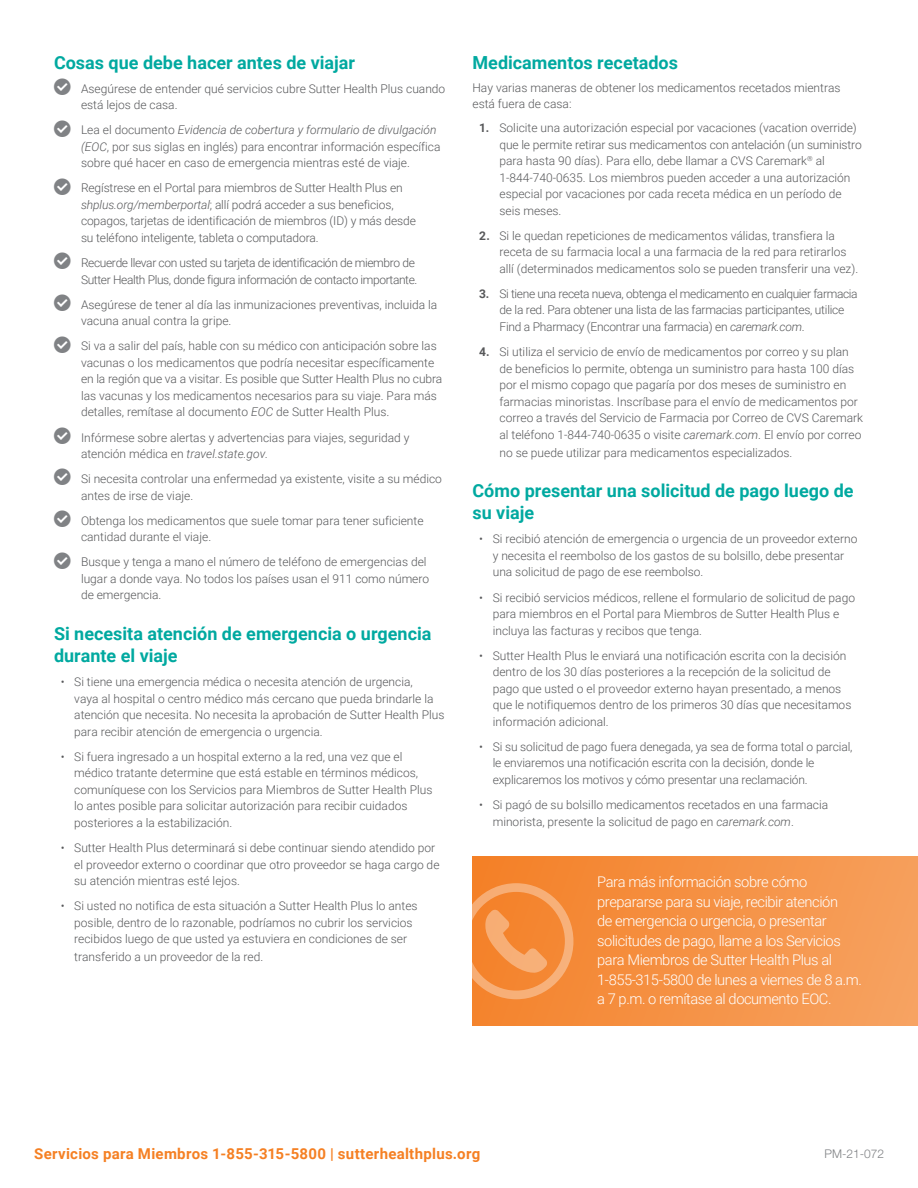
<style>
.page{position:relative;width:918px;height:1188px;background:#fff}
.page>*{position:absolute;margin:0;border:0;box-sizing:border-box;transform-origin:0 0}
.Header2{font:700 18px/22.5px "Roboto";color:#00a9a0}
.t1{font:700 15px "Roboto";letter-spacing:.02em;color:#f58023}
.Paragraph1{font:300 14.7px/19.5px "Roboto";letter-spacing:-.03em;color:#fff}
.Paragraph1-2{font:300 12px/16.5px "Roboto";color:#57585a}
.Paragraph1-3{font:300 12px/16.5px "Roboto";letter-spacing:-.02em;color:#57585a}
.Paragraph1-4{font:300 12px/16.5px "Roboto";letter-spacing:-.03em;color:#57585a;text-align:right}
.Tracking_Number{font:300 12px "Helvetica Neue LT Std";color:#808285}
.s1{font-family:"Web Hosting Hub Glyphs";font-weight:400;font-size:16.5px;color:#808285}
.s2{font-style:italic}
.s3{font-family:"Adobe Song Std"}
.s4{font-weight:700}
</style>
<div class="page">
<div style="left:472px;top:857px;width:446px;height:169px;background:linear-gradient(to right,#f48129,#f6a15f)"></div>
<svg style="left:472px;top:883px;width:101px;height:116px;background:#f49246"></svg>
<p class="Header2" style="left:54px;top:50px;width:303px">Cosas que debe hacer antes de viajar</p>
<p class="Paragraph1-2" style="left:81px;top:80px;width:366px;text-indent:-27px"><span class="s1">Ŧ</span> Asegúrese de entender qué servicios cubre Sutter Health Plus cuando está lejos de casa.</p>
<p class="Paragraph1-2" style="left:81px;top:121px;width:361px;text-indent:-27px"><span class="s1">Ŧ</span> Lea el documento <span class="s2">Evidencia de cobertura y formulario de divulgación (EOC</span>, por sus siglas en inglés) para encontrar información específica sobre qué hacer en caso de emergencia mientras esté de viaje.</p>
<p class="Paragraph1-2" style="left:81px;top:180px;width:336px;text-indent:-27px"><span class="s1">Ŧ</span> Regístrese en el Portal para miembros de Sutter Health Plus en <span class="s2">shplus.org/memberportal</span>; allí podrá acceder a sus beneficios, copagos, tarjetas de identificación de miembros (ID) y más desde su teléfono inteligente, tableta o computadora.</p>
<p class="Paragraph1-4" style="left:54px;top:254px;width:365px"><span class="s1">Ŧ</span> Recuerde llevar con usted su tarjeta de identificación de miembro de<br>Sutter Health Plus, donde figura información de contacto importante.</p>
<p class="Paragraph1-2" style="left:81px;top:296px;width:358px;text-indent:-27px"><span class="s1">Ŧ</span> Asegúrese de tener al día las inmunizaciones preventivas, incluida la vacuna anual contra la gripe.</p>
<p class="Paragraph1-2" style="left:81px;top:337px;width:363px;text-indent:-27px"><span class="s1">Ŧ</span> Si va a salir del país, hable con su médico con anticipación sobre las vacunas o los medicamentos que podría necesitar específicamente en la región que va a visitar. Es posible que Sutter Health Plus no cubra las vacunas y los medicamentos necesarios para su viaje. Para más detalles, remítase al documento <span class="s2">EOC</span> de Sutter Health Plus<span class="s3">.</span></p>
<p class="Paragraph1-2" style="left:81px;top:429px;width:330px;text-indent:-27px"><span class="s1">Ŧ</span> Infórmese sobre alertas y advertencias para viajes, seguridad y atención médica en <span class="s2">travel.state.gov.</span></p>
<p class="Paragraph1-2" style="left:81px;top:470px;width:363px;text-indent:-27px"><span class="s1">Ŧ</span> Si necesita controlar una enfermedad ya existente, visite a su médico antes de irse de viaje.</p>
<p class="Paragraph1-2" style="left:81px;top:512px;width:344px;text-indent:-27px"><span class="s1">Ŧ</span> Obtenga los medicamentos que suele tomar para tener suficiente cantidad durante el viaje.</p>
<p class="Paragraph1-2" style="left:81px;top:553px;width:350px;text-indent:-27px"><span class="s1">Ŧ</span> Busque y tenga a mano el número de teléfono de emergencias del lugar a donde vaya. No todos los países usan el 911 como número de emergencia.</p>
<p class="Header2" style="left:54px;top:621px;width:379px">Si necesita atención de emergencia o urgencia durante el viaje</p>
<p class="Paragraph1-2" style="left:74px;top:673px;width:372px;text-indent:-14px">• Si tiene una emergencia médica o necesita atención de urgencia,<br>vaya al hospital o centro médico más cercano que pueda brindarle la atención que necesita. No necesita la aprobación de Sutter Health Plus para recibir atención de emergencia o urgencia.</p>
<p class="Paragraph1-2" style="left:74px;top:748px;width:360px;text-indent:-14px">• Si fuera ingresado a un hospital externo a la red, una vez que el médico tratante determine que está estable en términos médicos, comuníquese con los Servicios para Miembros de Sutter Health Plus lo antes posible para solicitar autorización para recibir cuidados posteriores a la estabilización.</p>
<p class="Paragraph1-2" style="left:74px;top:839px;width:367px;text-indent:-14px">• Sutter Health Plus determinará si debe continuar siendo atendido por el proveedor externo o coordinar que otro proveedor se haga cargo de su atención mientras esté lejos.</p>
<p class="Paragraph1-2" style="left:74px;top:897px;width:345px;text-indent:-14px">• Si usted no notifica de esta situación a Sutter Health Plus lo antes posible, dentro de lo razonable, podríamos no cubrir los servicios recibidos luego de que usted ya estuviera en condiciones de ser</p>
<p class="Paragraph1-2" style="left:74px;top:948px;width:191px">transferido a un proveedor de la red.</p>
<p class="Header2" style="left:472px;top:50px;width:207px">Medicamentos recetados</p>
<p class="Paragraph1-2" style="left:472px;top:79px;width:370px">Hay varias maneras de obtener los medicamentos recetados mientras está fuera de casa:</p>
<p class="Paragraph1-2" style="left:500px;top:119px;width:364px;text-indent:-20px"><span class="s4">1.</span> Solicite una autorización especial por vacaciones (vacation override) que le permite retirar sus medicamentos con antelación (un suministro para hasta 90 días). Para ello, debe llamar a CVS Caremark<sup>®</sup> al 1-844-740-0635. Los miembros pueden acceder a una autorización especial por vacaciones por cada receta médica en un período de seis meses.</p>
<p class="Paragraph1-2" style="left:500px;top:227px;width:360px;text-indent:-20px"><span class="s4">2.</span> Si le quedan repeticiones de medicamentos válidas, transfiera la receta de su farmacia local a una farmacia de la red para retirarlos allí (determinados medicamentos solo se pueden transferir una vez).</p>
<p class="Paragraph1-3" style="left:500px;top:285px;width:360px;text-indent:-20px"><span class="s4">3.</span> Si tiene una receta nueva, obtenga el medicamento en cualquier farmacia de la red. Para obtener una lista de las farmacias participantes, utilice<br>Find a Pharmacy (Encontrar una farmacia) en <span class="s2">caremark.com</span>.</p>
<p class="Paragraph1-2" style="left:500px;top:343px;width:365px;text-indent:-20px"><span class="s4">4.</span> Si utiliza el servicio de envío de medicamentos por correo y su plan de beneficios lo permite, obtenga un suministro para hasta 100 días por el mismo copago que pagaría por dos meses de suministro en farmacias minoristas. Inscríbase para el envío de medicamentos por correo a través del Servicio de Farmacia por Correo de CVS Caremark al teléfono 1-844-740-0635 o visite <span class="s2">caremark.com</span>. El envío por correo</p>
<p class="Paragraph1-2" style="left:500px;top:444px;width:295px">no se puede utilizar para medicamentos especializados.</p>
<p class="Header2" style="left:472px;top:479px;width:383px">Cómo presentar una solicitud de pago luego de su viaje</p>
<p class="Paragraph1-2" style="left:493px;top:531px;width:366px;text-indent:-14px">• Si recibió atención de emergencia o urgencia de un proveedor externo y necesita el reembolso de los gastos de su bolsillo, debe presentar una solicitud de pago de ese reembolso.</p>
<p class="Paragraph1-2" style="left:493px;top:589px;width:364px;text-indent:-14px">• Si recibió servicios médicos, rellene el formulario de solicitud de pago para miembros en el Portal para Miembros de Sutter Health Plus e incluya las facturas y recibos que tenga.</p>
<p class="Paragraph1-2" style="left:493px;top:647px;width:360px;text-indent:-14px">• Sutter Health Plus le enviará una notificación escrita con la decisión dentro de los 30 días posteriores a la recepción de la solicitud de pago que usted o el proveedor externo hayan presentado, a menos que le notifiquemos dentro de los primeros 30 días que necesitamos información adicional.</p>
<p class="Paragraph1-2" style="left:493px;top:738px;width:361px;text-indent:-14px">• Si su solicitud de pago fuera denegada, ya sea de forma total o parcial, le enviaremos una notificación escrita con la decisión, donde le explicaremos los motivos y cómo presentar una reclamación.</p>
<p class="Paragraph1-2" style="left:493px;top:796px;width:337px;text-indent:-14px">• Si pagó de su bolsillo medicamentos recetados en una farmacia minorista, presente la solicitud de pago en <span class="s2">caremark.com</span>.</p>
<p class="Paragraph1" style="left:597px;top:871px;width:266px">Para más información sobre cómo prepararse para su viaje, recibir atención<br>de emergencia o urgencia, o presentar solicitudes de pago, llame a los Servicios para Miembros de Sutter Health Plus al 1-855-315-5800 de lunes a viernes de 8 a.m. a 7 p.m. o remítase al documento EOC.</p>
<p class="t1" style="left:34px;top:1143px;width:448px">Servicios para Miembros 1-855-315-5800 | sutterhealthplus.org</p>
<p class="Tracking_Number" style="left:824px;top:1146px;width:61px">PM-21-072</p>
</div>
